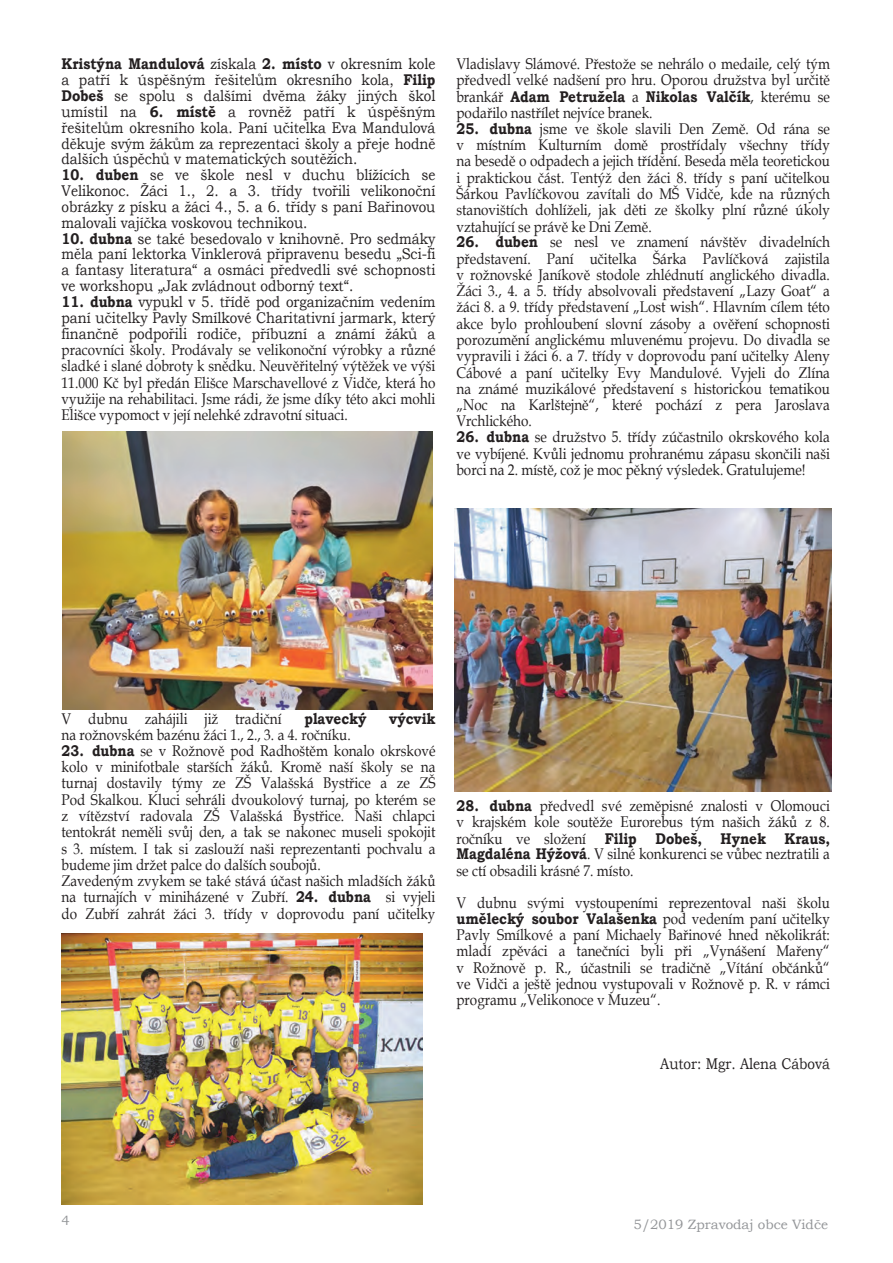
<style>
.page{position:relative;width:893px;height:1263px;background:#fff}
.page>*{position:absolute;margin:0;border:0;box-sizing:border-box;transform-origin:0 0}
.t1{font:15.45px/16.4px "Book Antiqua";color:#231f20;text-align:justify;scale:.87 1}
.t2{font:15.45px/15.9px "Bookman Old Style";color:#231f20;text-align:justify;scale:.87 1}
.t3{font:700 15.45px "Bookman Old Style";color:#231f20;scale:.87 1}
.t4{font:13.5px "Bookman Old Style";color:#939598}
.s1{font-weight:700}
.s2{font-family:"Book Antiqua";font-weight:400}
.s3{font-family:"Bookman Old Style";font-weight:700}
</style>
<div class="page">
<img style="left:63px;top:432px;width:369px;height:277px">
<img style="left:61px;top:933px;width:362px;height:272px">
<img style="left:454px;top:509px;width:377px;height:283px">
<p class="t2" style="left:62px;top:56px;width:431px"><span class="s1">Kristýna Mandulová</span> získala <span class="s1">2. místo</span> v okresním kole a patří k úspěšným řešitelům okresního kola, <span class="s1">Filip Dobeš</span> se spolu s dalšími dvěma žáky jiných škol umístil na <span class="s1">6. místě</span> a rovněž patří k úspěšným řešitelům okresního kola. Paní učitelka Eva Mandulová děkuje svým žákům za reprezentaci školy a přeje hodně dalších úspěchů v matematických soutěžích.</p>
<p class="t2" style="left:62px;top:167px;width:431px"><span class="s1">10. duben</span> se ve škole nesl v duchu blížících se Velikonoc. Žáci 1., 2. a 3. třídy tvořili velikonoční obrázky z písku a žáci 4., 5. a 6. třídy s paní Bařinovou malovali vajíčka voskovou technikou.</p>
<p class="t2" style="left:62px;top:230px;width:431px"><span class="s1">10. dubna</span> se také besedovalo v knihovně. Pro sedmáky měla paní lektorka Vinklerová připravenu besedu „Sci-fi a fantasy literatura“ a osmáci předvedli své schopnosti ve workshopu „Jak zvládnout odborný text“.</p>
<p class="t2" style="left:62px;top:294px;width:431px"><span class="s1">11. dubna</span> vypukl v 5. třídě pod organizačním vedením paní učitelky Pavly Smílkové Charitativní jarmark, který finančně podpořili rodiče, příbuzní a známí žáků a</p>
<p class="t1" style="left:62px;top:341px;width:431px">pracovníci školy. Prodávaly se velikonoční výrobky a různé sladké i slané dobroty k snědku. Neuvěřitelný výtěžek ve výši 11.000 Kč byl předán Elišce Marschavellové z Vidče, která ho využije na rehabilitaci. Jsme rádi, že jsme díky této akci mohli Elišce vypomoct v její nelehké zdravotní situaci.</p>
<p class="t1" style="left:456px;top:55px;width:431px">Vladislavy Slámové. Přestože se nehrálo o medaile, celý tým předvedl velké nadšení pro hru. Oporou družstva byl určitě</p>
<p class="t3" style="left:456px;top:85px;width:431px"><span class="s2">brankář</span> Adam Petružela <span class="s2">a</span> Nikolas Valčík<span class="s2">, kterému se</span></p>
<p class="t1" style="left:456px;top:104px;width:227px">podařilo nastřílet nejvíce branek.</p>
<p class="t1" style="left:456px;top:120px;width:431px"><span class="s3">25. dubna</span> jsme ve škole slavili Den Země. Od rána se v místním Kulturním domě prostřídaly všechny třídy na besedě o odpadech a jejich třídění. Beseda měla teoretickou i praktickou část. Tentýž den žáci 8. třídy s paní učitelkou Šárkou Pavlíčkovou zavítali do MŠ Vidče, kde na různých stanovištích dohlíželi, jak děti ze školky plní různé úkoly vztahující se právě ke Dni Země.</p>
<p class="t1" style="left:456px;top:234px;width:431px"><span class="s3">26. duben</span> se nesl ve znamení návštěv divadelních představení. Paní učitelka Šárka Pavlíčková zajistila v rožnovské Janíkově stodole zhlédnutí anglického divadla.<br>Žáci 3., 4. a 5. třídy absolvovali představení „Lazy Goat“ a žáci 8. a 9. třídy představení „Lost wish“. Hlavním cílem této akce bylo prohloubení slovní zásoby a ověření schopnosti porozumění anglickému mluvenému projevu. Do divadla se vypravili i žáci 6. a 7. třídy v doprovodu paní učitelky Aleny Cábové a paní učitelky Evy Mandulové. Vyjeli do Zlína na známé muzikálové představení s historickou tematikou „Noc na Karlštejně“, které pochází z pera Jaroslava Vrchlického.</p>
<p class="t1" style="left:456px;top:428px;width:431px"><span class="s3">26. dubna</span> se družstvo 5. třídy zúčastnilo okrskového kola ve vybíjené. Kvůli jednomu prohranému zápasu skončili naši borci na 2. místě, což je moc pěkný výsledek. Gratulujeme!</p>
<p class="t1" style="left:62px;top:710px;width:254px">V dubnu zahájili již tradiční</p>
<p class="t3" style="left:304px;top:707px;width:73px">plavecký</p>
<p class="t3" style="left:389px;top:707px;width:55px">výcvik</p>
<p class="t1" style="left:62px;top:726px;width:334px">na rožnovském bazénu žáci 1., 2., 3. a 4. ročníku.</p>
<p class="t1" style="left:62px;top:742px;width:431px;text-align:left"><span class="s3">23. dubna</span> se v Rožnově pod Radhoštěm konalo okrskové kolo v minifotbale starších žáků. Kromě naší školy se na turnaj dostavily týmy ze ZŠ Valašská Bystřice a ze ZŠ Pod Skalkou. Kluci sehráli dvoukolový turnaj, po kterém se z vítězství radovala ZŠ Valašská Bystřice. Naši chlapci tentokrát neměli svůj den, a tak se nakonec museli spokojit s 3. místem. I tak si zaslouží naši reprezentanti pochvalu a budeme jim držet palce do dalších soubojů.<br>Zavedeným zvykem se také stává účast našich mladších žáků na turnajích v miniházené v Zubří. <span class="s3">24. dubna</span> si vyjeli do Zubří zahrát žáci 3. třídy v doprovodu paní učitelky</p>
<p class="t1" style="left:456px;top:797px;width:431px"><span class="s3">28. dubna</span> předvedl své zeměpisné znalosti v Olomouci v krajském kole soutěže Eurorebus tým našich žáků z 8.</p>
<p class="t3" style="left:456px;top:827px;width:431px"><span class="s2">ročníku ve složení</span> Filip Dobeš, Hynek Kraus,</p>
<p class="t1" style="left:456px;top:846px;width:431px"><span class="s3">Magdaléna Hýžová</span>. V silné konkurenci se vůbec neztratili a se ctí obsadili krásné 7. místo.</p>
<p class="t1" style="left:456px;top:894px;width:431px">V dubnu svými vystoupeními reprezentoval naši školu</p>
<p class="t3" style="left:456px;top:907px;width:431px">umělecký soubor Valašenka <span class="s2">pod vedením paní učitelky</span></p>
<p class="t1" style="left:456px;top:926px;width:431px">Pavly Smílkové a paní Michaely Bařinové hned několikrát: mladí zpěváci a tanečníci byli při „Vynášení Mařeny“ v Rožnově p. R., účastnili se tradičně „Vítání občánků“ ve Vidči a ještě jednou vystupovali v Rožnově p. R. v rámci programu „Velikonoce v Muzeu“.</p>
<p class="t2" style="left:660px;top:1055px;width:197px">Autor: Mgr. Alena Cábová</p>
<p class="t4" style="left:61px;top:1212px;width:10px">4</p>
<p class="t4" style="left:634px;top:1216px;width:196px">5/2019 Zpravodaj obce Vidče</p>
</div>
